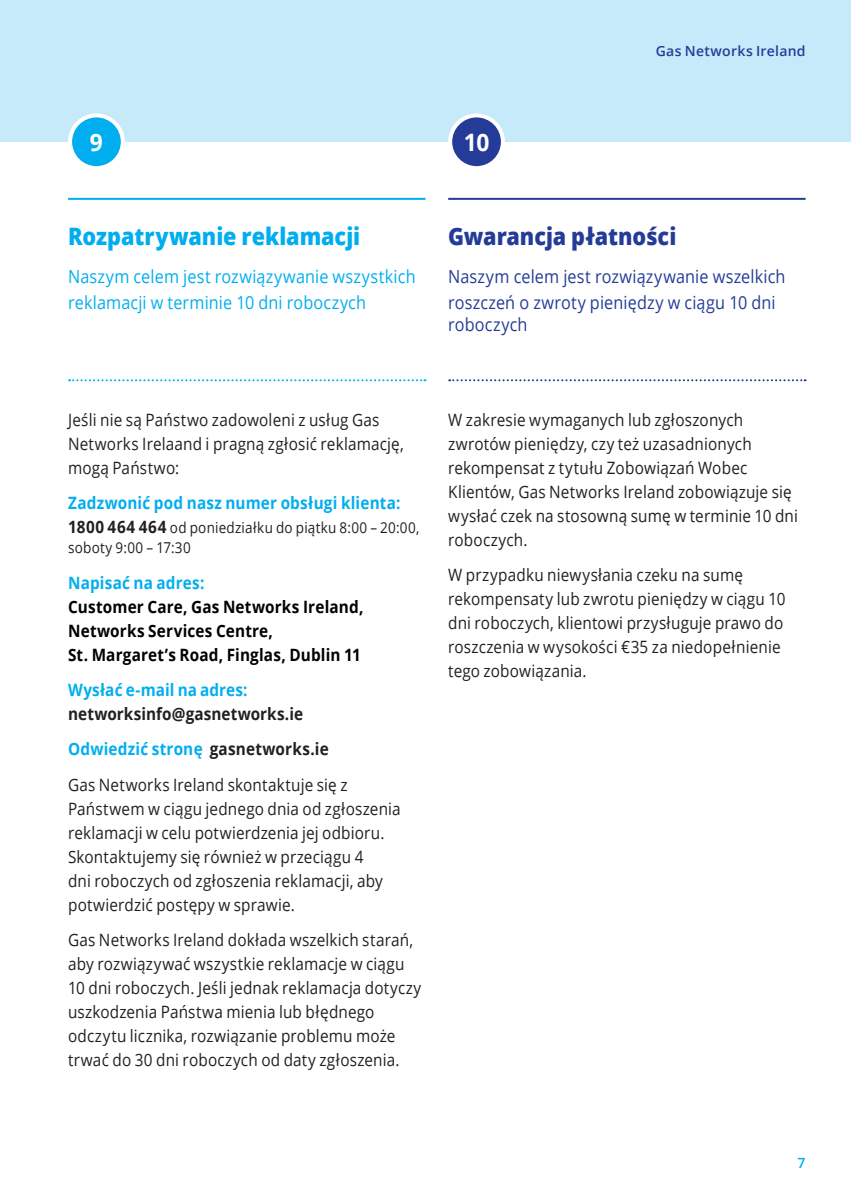
<style>
.page{position:relative;width:851px;height:1191px;background:#fff}
.page>*{position:absolute;margin:0;border:0;box-sizing:border-box;transform-origin:0 0}
.t1{font:800 24px "Open Sans";color:#00aeef;scale:.9 1}
.t2{font:800 24px "Open Sans";letter-spacing:-.005em;color:#243c97;scale:.9 1}
.t3{font:700 24px "Open Sans";color:#fff;scale:.95 1}
.t4{font:18px/26px "Open Sans";letter-spacing:.01em;color:#243c97;scale:.9 1}
.t5{font:18px/26px "Open Sans";letter-spacing:.01em;color:#00aeef;scale:.9 1}
.t6{font:17px/24px "Open Sans";letter-spacing:.01em;color:#231f20;scale:.9 1}
.t7{font:700 17px "Open Sans";letter-spacing:.01em;color:#00aeef;scale:.9 1}
.t8{font:700 17px/24px "Open Sans";letter-spacing:.01em;color:#000;scale:.9 1}
.t9{font:700 17px "Open Sans";letter-spacing:.005em;color:#231f20;scale:.9 1}
.t10{font:15px/20px "Open Sans";letter-spacing:.02em;color:#231f20;scale:.9 1}
.t11{font:600 14px "Open Sans";letter-spacing:.02em;color:#243c97}
.t12{font:600 14px "Open Sans";color:#00aeef}
.s1{font-weight:700;font-size:17px}
.s2{color:#231f20}
</style>
<div class="page">
<div style="left:0;top:0;width:850px;height:142px;background:#c6eafa"></div>
<svg style="left:449px;top:379px;width:356px;height:2px"></svg>
<hr style="left:448px;top:198px;width:357px;height:2px;background:#243c97">
<svg style="left:69px;top:379px;width:356px;height:2px"></svg>
<hr style="left:68px;top:198px;width:357px;height:2px;background:#00aeef">
<div style="left:70px;top:115px;width:53px;height:53px;background:#00aeef;border-radius:50%"></div>
<div style="left:68px;top:113px;width:57px;height:57px;border:4px solid #fff;border-radius:50%"></div>
<div style="left:450px;top:115px;width:53px;height:53px;background:#243c97;border-radius:50%"></div>
<div style="left:448px;top:113px;width:57px;height:57px;border:4px solid #fff;border-radius:50%"></div>
<p class="t3" style="left:90px;top:125px;width:15px">9</p>
<p class="t3" style="left:463px;top:125px;width:28px">10</p>
<p class="t11" style="left:655px;top:41px;width:151px">Gas Networks Ireland</p>
<h4 class="t1" style="left:68px;top:218px;width:326px">Rozpatrywanie reklamacji</h4>
<p class="t5" style="left:68px;top:262px;width:387px">Naszym celem jest rozwiązywanie wszystkich reklamacji w terminie 10 dni roboczych</p>
<h4 class="t2" style="left:448px;top:218px;width:255px">Gwarancja płatności</h4>
<p class="t4" style="left:448px;top:262px;width:376px">Naszym celem jest rozwiązywanie wszelkich roszczeń o zwroty pieniędzy w ciągu 10 dni</p>
<p class="t4" style="left:448px;top:310px;width:90px">roboczych</p>
<p class="t6" style="left:68px;top:407px;width:374px">Jeśli nie są Państwo zadowoleni z usług Gas<br>Networks Irelaand i pragną zgłosić reklamację, mogą Państwo:</p>
<p class="t7" style="left:68px;top:491px;width:371px">Zadzwonić pod nasz numer obsługi klienta:</p>
<p class="t10" style="left:68px;top:517px;width:392px"><span class="s1">1800 464 464</span> od poniedziałku do piątku 8:00 – 20:00, soboty 9:00 – 17:30</p>
<p class="t7" style="left:68px;top:570px;width:153px">Napisać na adres:</p>
<p class="t8" style="left:68px;top:594px;width:329px">Customer Care, Gas Networks Ireland,<br>Networks Services Centre,<br>St. Margaret’s Road, Finglas, Dublin 11</p>
<p class="t7" style="left:68px;top:678px;width:201px">Wysłać e-mail na adres:</p>
<p class="t9" style="left:68px;top:702px;width:263px">networksinfo@gasnetworks.ie</p>
<p class="t7" style="left:68px;top:737px;width:291px">Odwiedzić stronę <span class="s2">gasnetworks.ie</span></p>
<p class="t6" style="left:68px;top:772px;width:371px">Gas Networks Ireland skontaktuje się z Państwem w ciągu jednego dnia od zgłoszenia reklamacji w celu potwierdzenia jej odbioru.<br>Skontaktujemy się również w przeciągu 4<br>dni roboczych od zgłoszenia reklamacji, aby potwierdzić postępy w sprawie.</p>
<p class="t6" style="left:68px;top:927px;width:394px">Gas Networks Ireland dokłada wszelkich starań, aby rozwiązywać wszystkie reklamacje w ciągu 10 dni roboczych. Jeśli jednak reklamacja dotyczy uszkodzenia Państwa mienia lub błędnego odczytu licznika, rozwiązanie problemu może trwać do 30 dni roboczych od daty zgłoszenia.</p>
<p class="t6" style="left:448px;top:407px;width:390px">W zakresie wymaganych lub zgłoszonych zwrotów pieniędzy, czy też uzasadnionych rekompensat z tytułu Zobowiązań Wobec Klientów, Gas Networks Ireland zobowiązuje się wysłać czek na stosowną sumę w terminie 10 dni roboczych.</p>
<p class="t6" style="left:448px;top:563px;width:376px">W przypadku niewysłania czeku na sumę rekompensaty lub zwrotu pieniędzy w ciągu 10 dni roboczych, klientowi przysługuje prawo do roszczenia w wysokości €35 za niedopełnienie tego zobowiązania.</p>
<p class="t12" style="left:797px;top:1153px;width:9px">7</p>
</div>
